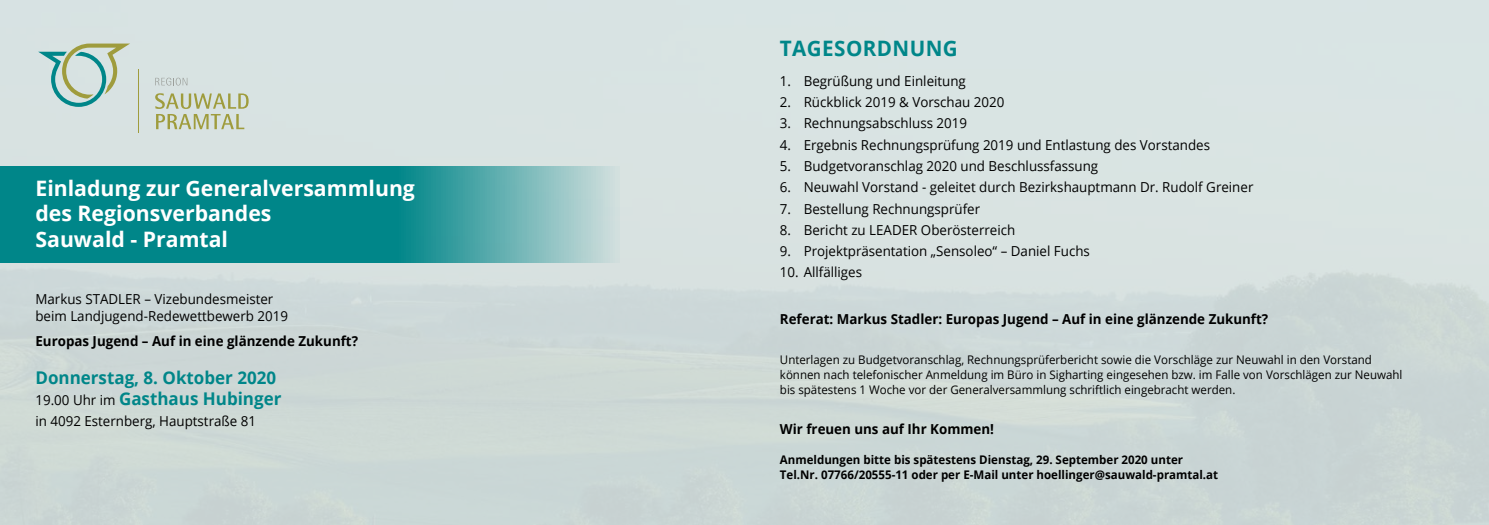
<style>
.page{position:relative;width:1489px;height:525px;background:#fff}
.page>*{position:absolute;margin:0;border:0;box-sizing:border-box;transform-origin:0 0}
.t1{font:700 21.25px/25.5px "Open Sans";color:#fff}
.t2{font:700 21.25px "Open Sans";letter-spacing:.02em;color:#008689}
.t3{font:700 17.5px/21px "Open Sans";color:#008689}
.t4{font:13.75px/16.5px "Open Sans";color:#000}
.t5{font:700 13.75px "Open Sans";color:#000}
.t6{font:11.88px/15px "Open Sans";color:#000}
.t7{font:700 11.88px/15px "Open Sans";color:#000}
.s1{font-weight:400;font-size:13.75px;color:#000}
</style>
<div class="page">
<img style="left:0;top:0;width:1488px;height:524px">
<svg style="left:0;top:165px;width:619px;height:97px;background:#279698"></svg>
<svg style="left:38px;top:44px;width:92px;height:63px;background:#b6cec3"></svg>
<svg style="left:155px;top:78px;width:32px;height:7px"></svg>
<svg style="left:155px;top:93px;width:93px;height:36px;background:#c6ccb0"></svg>
<hr style="left:138px;top:70px;width:1px;height:63px;background:#9f9c3d">
<h1 class="t1" style="left:35px;top:174px;width:381px">Einladung zur Generalversammlung des Regionsverbandes<br>Sauwald - Pramtal</h1>
<p class="t4" style="left:35px;top:290px;width:254px">Markus STADLER – Vizebundesmeister beim Landjugend-Redewettbewerb 2019</p>
<p class="t5" style="left:35px;top:331px;width:324px">Europas Jugend – Auf in eine glänzende Zukunft?</p>
<p class="t3" style="left:35px;top:366px;width:247px">Donnerstag, 8. Oktober 2020<br><span class="s1">19.00 Uhr im</span> Gasthaus Hubinger</p>
<p class="t4" style="left:35px;top:412px;width:222px">in 4092 Esternberg, Hauptstraße 81</p>
<h1 class="t2" style="left:780px;top:33px;width:179px">TAGESORDNUNG</h1>
<p class="t4" style="left:780px;top:72px;width:187px">1. Begrüßung und Einleitung</p>
<p class="t4" style="left:780px;top:93px;width:226px">2. Rückblick 2019 &amp; Vorschau 2020</p>
<p class="t4" style="left:780px;top:115px;width:189px">3. Rechnungsabschluss 2019</p>
<p class="t4" style="left:780px;top:136px;width:431px">4. Ergebnis Rechnungsprüfung 2019 und Entlastung des Vorstandes</p>
<p class="t4" style="left:780px;top:157px;width:320px">5. Budgetvoranschlag 2020 und Beschlussfassung</p>
<p class="t4" style="left:780px;top:178px;width:475px">6. Neuwahl Vorstand - geleitet durch Bezirkshauptmann Dr. Rudolf Greiner</p>
<p class="t4" style="left:780px;top:200px;width:202px">7. Bestellung Rechnungsprüfer</p>
<p class="t4" style="left:780px;top:221px;width:237px">8. Bericht zu LEADER Oberösterreich</p>
<p class="t4" style="left:780px;top:242px;width:311px">9. Projektpräsentation „Sensoleo“ – Daniel Fuchs</p>
<p class="t4" style="left:780px;top:263px;width:84px">10. Allfälliges</p>
<p class="t5" style="left:780px;top:309px;width:490px">Referat: Markus Stadler: Europas Jugend – Auf in eine glänzende Zukunft?</p>
<p class="t6" style="left:780px;top:351px;width:624px">Unterlagen zu Budgetvoranschlag, Rechnungsprüferbericht sowie die Vorschläge zur Neuwahl in den Vorstand können nach telefonischer Anmeldung im Büro in Sigharting eingesehen bzw. im Falle von Vorschlägen zur Neuwahl bis spätestens 1 Woche vor der Generalversammlung schriftlich eingebracht werden.</p>
<p class="t5" style="left:780px;top:419px;width:216px">Wir freuen uns auf Ihr Kommen!</p>
<p class="t7" style="left:780px;top:451px;width:440px">Anmeldungen bitte bis spätestens Dienstag, 29. September 2020 unter<br>Tel.Nr. 07766/20555-11 oder per E-Mail unter hoellinger@sauwald-pramtal.at</p>
</div>
